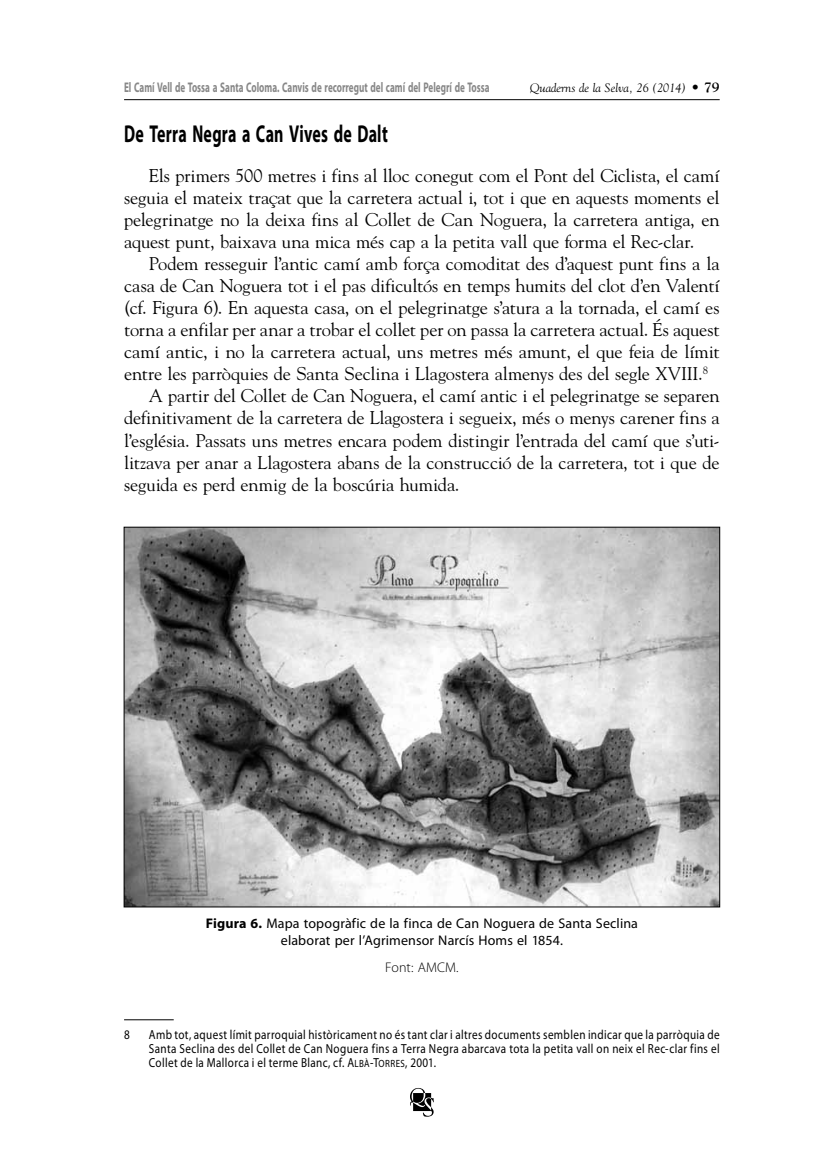
<style>
.page{position:relative;width:819px;height:1166px;background:#fff}
.page>*{position:absolute;margin:0;border:0;box-sizing:border-box;transform-origin:0 0}
.t1{font:700 24.5px "Myriad Pro";letter-spacing:.015em;color:#000;scale:.65 1}
.t2{font:18.38px/22.1px "Goudy Std";letter-spacing:-.005em;color:#000;text-align:justify}
.t3{font:14px/16.8px "Myriad Pro";letter-spacing:.01em;color:#000;text-align:center}
.t4{font:700 14px "Myriad Pro";color:#878787;scale:.65 1}
.t5{font:300 14px "Myriad Pro";letter-spacing:.005em;color:#000}
.t6{font:13.12px/14px "Myriad Pro";letter-spacing:.035em;color:#000;text-align:justify;scale:.85 1}
.t7{font:italic 12.25px "Goudy Std";letter-spacing:-.005em;color:#000}
.s1{font-weight:700;font-style:normal;font-size:14px}
.s2{font-weight:700}
.s3{font-family:"Myriad Pro Regular SC800"}
.s4{font-family:"Myriad Pro Regular SC800";font-size:10.5px}
</style>
<div class="page">
<svg style="left:410px;top:1088px;width:24px;height:28px"></svg>
<hr style="left:124px;top:99px;width:595px;height:1px;background:#000">
<hr style="left:124px;top:1019px;width:50px;height:1px;background:#000">
<img style="left:126px;top:529px;width:592px;height:376px">
<p class="t4" style="left:124px;top:78px;width:563px">El Camí Vell de Tossa a Santa Coloma. Canvis de recorregut del camí del Pelegrí de Tossa</p>
<p class="t7" style="left:530px;top:81px;width:191px">Quaderns de la Selva, 26 (2014) <span class="s1">• 79</span></p>
<h1 class="t1" style="left:124px;top:118px;width:407px">De Terra Negra a Can Vives de Dalt</h1>
<p class="t2" style="left:124px;top:164px;width:597px;text-indent:25px">Els primers 500 metres i fins al lloc conegut com el Pont del Ciclista, el camí seguia el mateix traçat que la carretera actual i, tot i que en aquests moments el pelegrinatge no la deixa fins al Collet de Can Noguera, la carretera antiga, en aquest punt, baixava una mica més cap a la petita vall que forma el Rec-clar.</p>
<p class="t2" style="left:149px;top:252px;width:572px">Podem resseguir l’antic camí amb força comoditat des d’aquest punt fins a la</p>
<p class="t2" style="left:124px;top:274px;width:597px">casa de Can Noguera tot i el pas dificultós en temps humits del clot d’en Valentí</p>
<p class="t2" style="left:124px;top:296px;width:597px">(cf. Figura 6). En aquesta casa, on el pelegrinatge s’atura a la tornada, el camí es</p>
<p class="t2" style="left:124px;top:319px;width:597px">torna a enfilar per anar a trobar el collet per on passa la carretera actual. És aquest</p>
<p class="t2" style="left:124px;top:341px;width:597px">camí antic, i no la carretera actual, uns metres més amunt, el que feia de límit</p>
<p class="t2" style="left:124px;top:363px;width:585px">entre les parròquies de Santa Seclina i Llagostera almenys des del segle XVIII.<sup>8</sup></p>
<p class="t2" style="left:149px;top:385px;width:572px">A partir del Collet de Can Noguera, el camí antic i el pelegrinatge se separen</p>
<p class="t2" style="left:124px;top:407px;width:597px">definitivament de la carretera de Llagostera i segueix, més o menys carener fins a</p>
<p class="t2" style="left:124px;top:429px;width:597px">l’església. Passats uns metres encara podem distingir l’entrada del camí que s’uti-</p>
<p class="t2" style="left:124px;top:451px;width:597px">litzava per anar a Llagostera abans de la construcció de la carretera, tot i que de</p>
<p class="t2" style="left:124px;top:473px;width:337px">seguida es perd enmig de la boscúria humida.</p>
<p class="t3" style="left:206px;top:915px;width:433px"><span class="s2">Figura 6.</span> Mapa topogràfic de la finca de Can Noguera de Santa Seclina elaborat per l’Agrimensor Narcís Homs el 1854.</p>
<p class="t5" style="left:385px;top:959px;width:75px">Font: AMCM.</p>
<p class="t6" style="left:124px;top:1027px;width:8px">8</p>
<p class="t6" style="left:149px;top:1027px;width:673px">Amb tot, aquest límit parroquial històricament no és tant clar i altres documents semblen indicar que la parròquia de Santa Seclina des del Collet de Can Noguera fins a Terra Negra abarcava tota la petita vall on neix el Rec-clar fins el Collet de la Mallorca i el terme Blanc, cf. <span class="s3">A</span><span class="s4">LBÀ</span><span class="s3">-T</span><span class="s4">ORRES</span>, 2001.</p>
</div>
